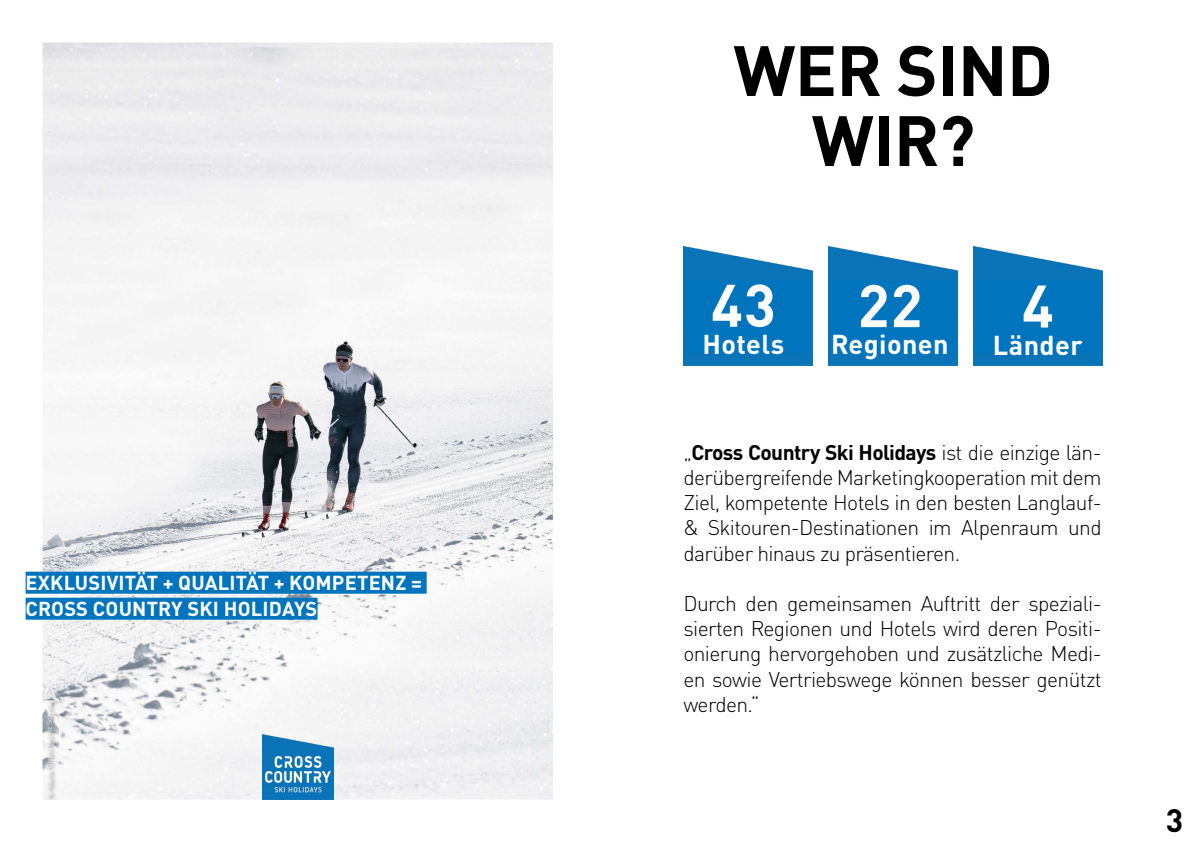
<style>
.page{position:relative;width:1191px;height:842px;background:#fff}
.page>*{position:absolute;margin:0;border:0;box-sizing:border-box;transform-origin:0 0}
.t1{font:700 70px/70px "DIN Pro";letter-spacing:-.01em;color:#000;text-align:center}
.t2{font:700 59px "DIN Pro";color:#fff}
.t3{font:700 32px "DIN Pro";color:#000}
.t4{font:700 27px "DIN Pro";letter-spacing:.015em;color:#fff}
.t5{font:300 21px/25.2px "DIN Pro";letter-spacing:-.03em;color:#000;text-align:justify}
.t6{font:700 20px/26px "DIN Pro";letter-spacing:.01em;color:#fff}
.s1{font-weight:700}
</style>
<div class="page">
<img style="left:43px;top:43px;width:510px;height:756px">
<img style="left:262px;top:733px;width:71px;height:66px">
<svg style="left:46px;top:799px;width:12px;height:1px"></svg>
<img style="left:46px;top:699px;width:12px;height:100px">
<img style="left:683px;top:245px;width:129px;height:120px">
<div style="left:687px;top:280px;width:122px;height:74px;background:#0074bd"></div>
<img style="left:828px;top:245px;width:129px;height:120px">
<div style="left:832px;top:280px;width:122px;height:74px;background:#0074bd"></div>
<img style="left:973px;top:245px;width:129px;height:120px">
<div style="left:976px;top:280px;width:123px;height:74px;background:#0074bd"></div>
<div style="left:26px;top:572px;width:400px;height:22px;background:#0074bd"></div>
<div style="left:26px;top:598px;width:291px;height:22px;background:#0074bd"></div>
<p class="t6" style="left:26px;top:568px;width:398px">EXKLUSIVITÄT + QUALITÄT + KOMPETENZ =<br>CROSS COUNTRY SKI HOLIDAYS</p>
<h1 class="t1" style="left:733px;top:31px;width:321px">WER SIND<br>WIR?</h1>
<h2 class="t2" style="left:711px;top:259px;width:66px">43</h2>
<p class="t4" style="left:702px;top:323px;width:83px">Hotels</p>
<h2 class="t2" style="left:857px;top:260px;width:66px">22</h2>
<p class="t4" style="left:831px;top:323px;width:119px">Regionen</p>
<h2 class="t2" style="left:1021px;top:260px;width:34px">4</h2>
<p class="t4" style="left:993px;top:324px;width:91px">Länder</p>
<p class="t5" style="left:683px;top:438px;width:420px">„<span class="s1">Cross Country Ski Holidays</span> ist die einzige län&shy;derübergreifende Marketingkooperation mit dem Ziel, kompetente Hotels in den besten Langlauf-&amp; Skitouren-Destinationen im Alpenraum und darüber hinaus zu präsentieren.</p>
<p class="t5" style="left:683px;top:589px;width:420px">Durch den gemeinsamen Auftritt der speziali&shy;sierten Regionen und Hotels wird deren Positi&shy;onierung hervorgehoben und zusätzliche Medi&shy;en sowie Vertriebswege können besser genützt werden.“</p>
<h3 class="t3" style="left:1165px;top:796px;width:19px">3</h3>
</div>
